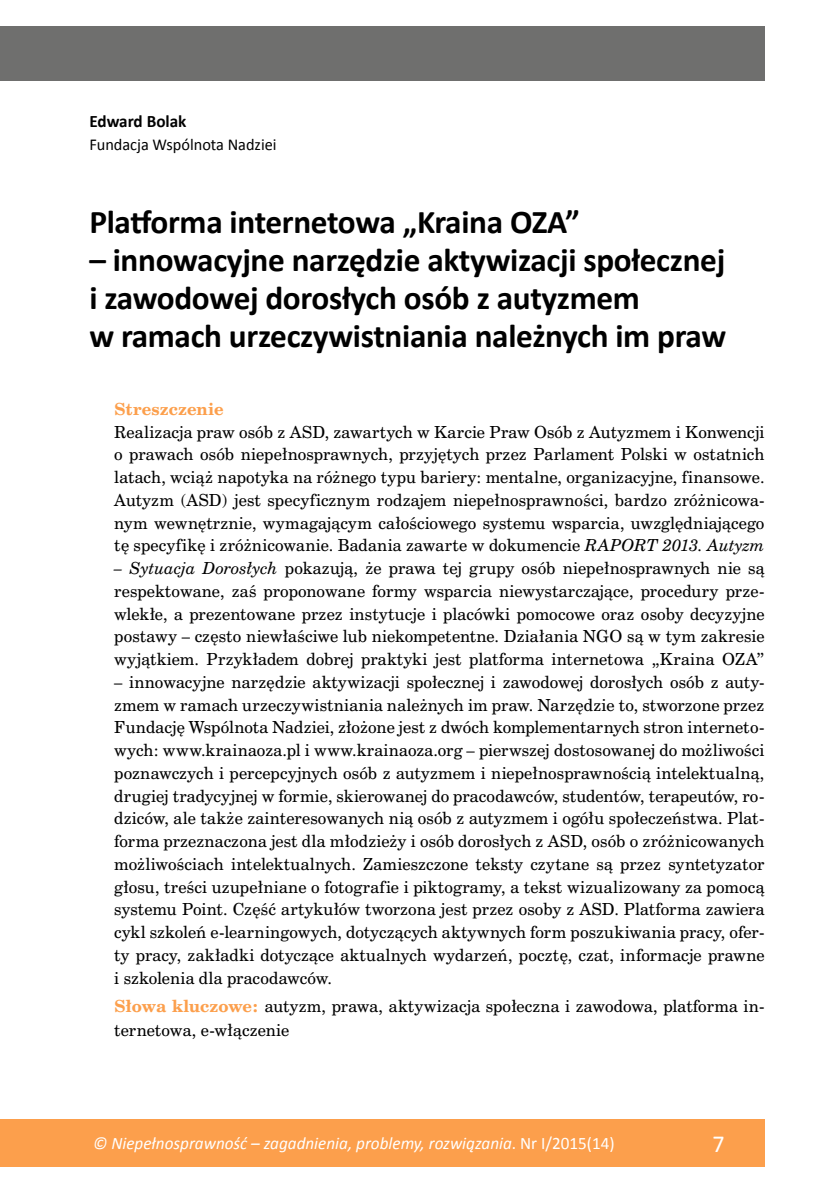
<style>
.page{position:relative;width:834px;height:1191px;background:#fff}
.page>*{position:absolute;margin:0;border:0;box-sizing:border-box;transform-origin:0 0}
.t1{font:700 33.25px/38.3px "Calibri";letter-spacing:-.01em;color:#000}
.t2{font:24.5px "Calibri";color:#fff}
.t3{font:italic 17.5px "Calibri";color:#fff}
.t4{font:700 17.5px "Calibri";color:#000}
.t5{font:16.62px "Calibri";color:#000}
.t6{font:15.75px/22.8px "Cent Schbook PL";letter-spacing:.005em;color:#000;text-align:justify}
.t7{font:700 15.75px "Cent Schbook PL";letter-spacing:.005em;color:#fc9f4c}
.s1{font-style:italic}
.s2{font-weight:700;color:#fc9f4c}
.s3{font-style:normal}
</style>
<div class="page">
<div style="left:0;top:1119px;width:764px;height:47px;background:#fc9f4c"></div>
<div style="left:0;top:26px;width:764px;height:55px;background:#6f6f6e"></div>
<p class="t4" style="left:89px;top:109px;width:99px">Edward Bolak</p>
<p class="t5" style="left:89px;top:133px;width:189px">Fundacja Wspólnota Nadziei</p>
<h1 class="t1" style="left:89px;top:201px;width:492px">Platforma internetowa „Kraina OZA”</h1>
<h1 class="t1" style="left:89px;top:239px;width:638px">– innowacyjne narzędzie aktywizacji społecznej i zawodowej dorosłych osób z autyzmem<br>w ramach urzeczywistniania należnych im praw</h1>
<p class="t7" style="left:114px;top:398px;width:111px">Streszczenie</p>
<p class="t6" style="left:114px;top:420px;width:651px">Realizacja praw osób z ASD, zawartych w Karcie Praw Osób z Autyzmem i Konwencji o prawach osób niepełnosprawnych, przyjętych przez Parlament Polski w ostatnich latach, wciąż napotyka na różnego typu bariery: mentalne, organizacyjne, finansowe.<br>Autyzm (ASD) jest specyficznym rodzajem niepełnosprawności, bardzo zróżnicowa&shy;nym wewnętrznie, wymagającym całościowego systemu wsparcia, uwzględniającego tę specyfikę i zróżnicowanie. Badania zawarte w dokumencie <span class="s1">RAPORT 2013. Autyzm</span></p>
<p class="t6" style="left:114px;top:556px;width:651px"><span class="s1">– Sytuacja Dorosłych</span> pokazują, że prawa tej grupy osób niepełnosprawnych nie są respektowane, zaś proponowane formy wsparcia niewystarczające, procedury prze&shy;wlekłe, a prezentowane przez instytucje i placówki pomocowe oraz osoby decyzyjne postawy – często niewłaściwe lub niekompetentne. Działania NGO są w tym zakresie wyjątkiem. Przykładem dobrej praktyki jest platforma internetowa „Kraina OZA”</p>
<p class="t6" style="left:114px;top:670px;width:651px">– innowacyjne narzędzie aktywizacji społecznej i zawodowej dorosłych osób z auty&shy;zmem w ramach urzeczywistniania należnych im praw. Narzędzie to, stworzone przez Fundację Wspólnota Nadziei, złożone jest z dwóch komplementarnych stron interneto&shy;wych: www.krainaoza.pl i www.krainaoza.org – pierwszej dostosowanej do możliwości poznawczych i percepcyjnych osób z autyzmem i niepełnosprawnością intelektualną, drugiej tradycyjnej w formie, skierowanej do pracodawców, studentów, terapeutów, ro&shy;dziców, ale także zainteresowanych nią osób z autyzmem i ogółu społeczeństwa. Plat&shy;forma przeznaczona jest dla młodzieży i osób dorosłych z ASD, osób o zróżnicowanych możliwościach intelektualnych. Zamieszczone teksty czytane są przez syntetyzator głosu, treści uzupełniane o fotografie i piktogramy, a tekst wizualizowany za pomocą systemu Point. Część artykułów tworzona jest przez osoby z ASD. Platforma zawiera cykl szkoleń e-learningowych, dotyczących aktywnych form poszukiwania pracy, ofer&shy;ty pracy, zakładki dotyczące aktualnych wydarzeń, pocztę, czat, informacje prawne i szkolenia dla pracodawców.</p>
<p class="t6" style="left:114px;top:994px;width:651px;line-height:23.6px"><span class="s2">Słowa kluczowe:</span> autyzm, prawa, aktywizacja społeczna i zawodowa, platforma in&shy;ternetowa, e-włączenie</p>
<p class="t3" style="left:93px;top:1131px;width:523px">© Niepełnosprawność – zagadnienia, problemy, rozwiązania<span class="s3">. Nr I/2015(14)</span></p>
<h2 class="t2" style="left:712px;top:1126px;width:14px">7</h2>
</div>
